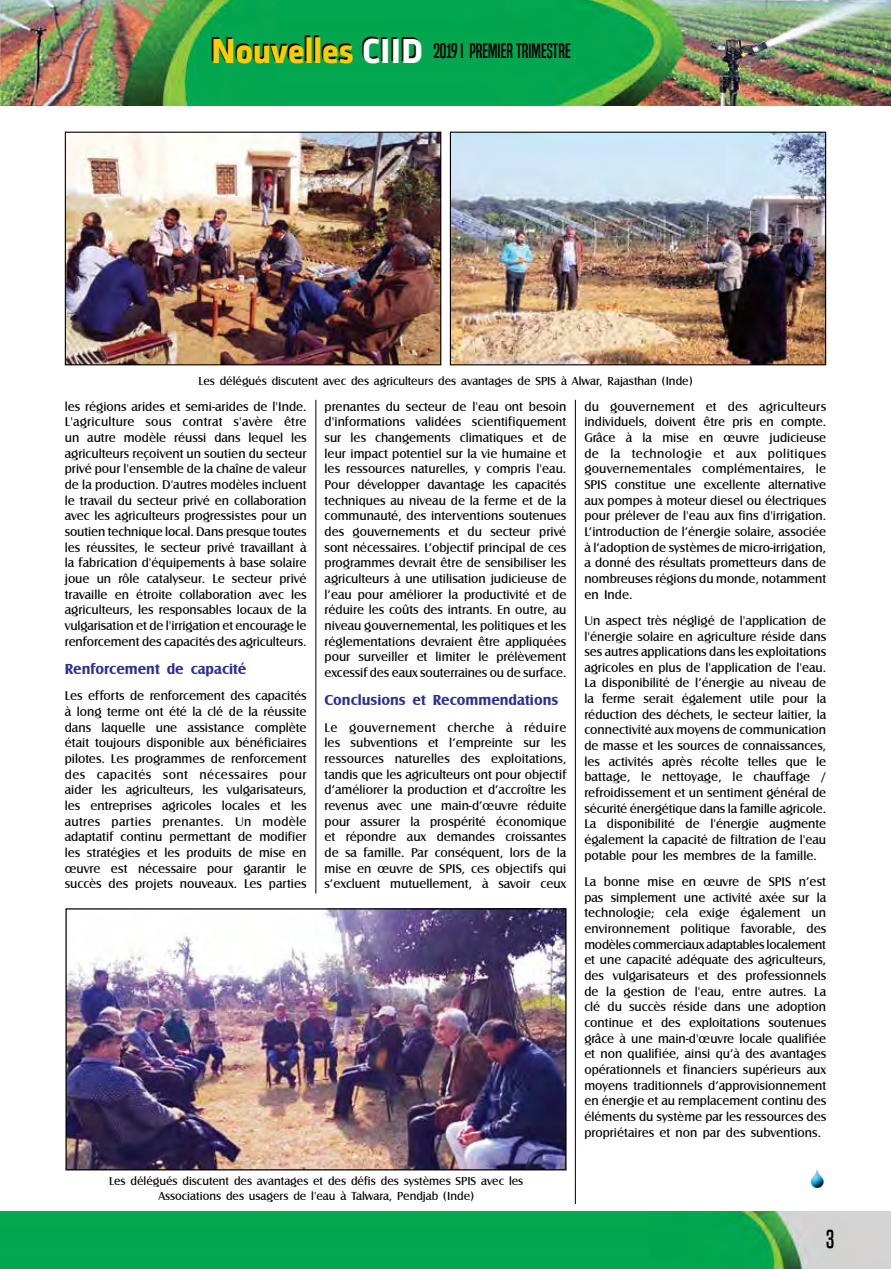
<style>
.page{position:relative;width:891px;height:1269px;background:#fff}
.page>*{position:absolute;margin:0;border:0;box-sizing:border-box;transform-origin:0 0}
.t1{font:700 36px "Alstom";color:#ffcb05}
.t2{font:24px "Built Titling Rg";color:#000}
.t3{font:19.5px "Built Titling Rg";color:#000}
.t4{font:700 15px "Castle T";color:#2e3092}
.t5{font:13.05px/15.6px "Castle T";color:#000;text-align:justify}
.t6{font:12px/14.4px "Castle T";color:#000;text-align:center}
.s1{color:#fff}
</style>
<div class="page">
<img style="left:0;top:1212px;width:891px;height:57px">
<img style="left:0;top:0;width:891px;height:105px">
<img style="left:67px;top:134px;width:372px;height:229px">
<div style="left:65px;top:132px;width:376px;height:233px;border:1px solid #000"></div>
<img style="left:452px;top:134px;width:372px;height:229px">
<div style="left:450px;top:132px;width:376px;height:233px;border:1px solid #000"></div>
<svg style="left:196px;top:358px;width:500px;height:46px"></svg>
<img style="left:67px;top:910px;width:498px;height:258px">
<div style="left:65px;top:908px;width:502px;height:262px;border:1px solid #000"></div>
<hr style="left:575px;top:400px;width:1px;height:804px;background:#000">
<hr style="left:315px;top:400px;width:1px;height:494px;background:#000">
<svg style="left:811px;top:1169px;width:13px;height:19px"></svg>
<h1 class="t1" style="left:211px;top:26px;width:213px">Nouvelles <span class="s1">CIID</span></h1>
<h3 class="t3" style="left:433px;top:40px;width:139px">2019 I PREMIER TRIMESTRE</h3>
<p class="t6" style="left:198px;top:374px;width:496px">Les délégués discutent avec des agriculteurs des avantages de SPIS à Alwar, Rajasthan (Inde)</p>
<p class="t5" style="left:65px;top:399px;width:243px">les régions arides et semi-arides de l'Inde.<br>L'agriculture sous contrat s'avère être un autre modèle réussi dans lequel les agriculteurs reçoivent un soutien du secteur privé pour l'ensemble de la chaîne de valeur de la production. D'autres modèles incluent le travail du secteur privé en collaboration avec les agriculteurs progressistes pour un soutien technique local. Dans presque toutes les réussites, le secteur privé travaillant à la fabrication d'équipements à base solaire joue un rôle catalyseur. Le secteur privé travaille en étroite collaboration avec les agriculteurs, les responsables locaux de la vulgarisation et de l'irrigation et encourage le renforcement des capacités des agriculteurs.</p>
<p class="t4" style="left:65px;top:661px;width:183px">Renforcement de capacité</p>
<p class="t5" style="left:65px;top:688px;width:243px">Les efforts de renforcement des capacités à long terme ont été la clé de la réussite dans laquelle une assistance complète était toujours disponible aux bénéficiaires pilotes. Les programmes de renforcement des capacités sont nécessaires pour aider les agriculteurs, les vulgarisateurs, les entreprises agricoles locales et les autres parties prenantes. Un modèle adaptatif continu permettant de modifier les stratégies et les produits de mise en œuvre est nécessaire pour garantir le succès des projets nouveaux. Les parties</p>
<p class="t5" style="left:325px;top:399px;width:243px">prenantes du secteur de l'eau ont besoin d'informations validées scientifiquement sur les changements climatiques et de leur impact potentiel sur la vie humaine et les ressources naturelles, y compris l'eau.<br>Pour développer davantage les capacités techniques au niveau de la ferme et de la communauté, des interventions soutenues des gouvernements et du secteur privé sont nécessaires. L’objectif principal de ces programmes devrait être de sensibiliser les agriculteurs à une utilisation judicieuse de l’eau pour améliorer la productivité et de réduire les coûts des intrants. En outre, au niveau gouvernemental, les politiques et les réglementations devraient être appliquées pour surveiller et limiter le prélèvement excessif des eaux souterraines ou de surface.</p>
<p class="t4" style="left:325px;top:692px;width:235px">Conclusions et Recommendations</p>
<p class="t5" style="left:325px;top:720px;width:243px">Le gouvernement cherche à réduire les subventions et l’empreinte sur les ressources naturelles des exploitations, tandis que les agriculteurs ont pour objectif d’améliorer la production et d’accroître les revenus avec une main-d’œuvre réduite pour assurer la prospérité économique et répondre aux demandes croissantes de sa famille. Par conséquent, lors de la mise en œuvre de SPIS, ces objectifs qui s’excluent mutuellement, à savoir ceux</p>
<p class="t6" style="left:109px;top:1174px;width:416px">Les délégués discutent des avantages et des défis des systèmes SPIS avec les<br>Associations des usagers de l'eau à Talwara, Pendjab (Inde)</p>
<p class="t5" style="left:584px;top:399px;width:243px">du gouvernement et des agriculteurs individuels, doivent être pris en compte.<br>Grâce à la mise en œuvre judicieuse de la technologie et aux politiques gouvernementales complémentaires, le SPIS constitue une excellente alternative aux pompes à moteur diesel ou électriques pour prélever de l'eau aux fins d'irrigation.<br>L’introduction de l’énergie solaire, associée à l’adoption de systèmes de micro-irrigation, a donné des résultats prometteurs dans de nombreuses régions du monde, notamment en Inde.</p>
<p class="t5" style="left:584px;top:613px;width:243px">Un aspect très négligé de l'application de l'énergie solaire en agriculture réside dans ses autres applications dans les exploitations agricoles en plus de l'application de l'eau.<br>La disponibilité de l’énergie au niveau de la ferme serait également utile pour la réduction des déchets, le secteur laitier, la connectivité aux moyens de communication de masse et les sources de connaissances, les activités après récolte telles que le battage, le nettoyage, le chauffage / refroidissement et un sentiment général de sécurité énergétique dans la famille agricole.<br>La disponibilité de l'énergie augmente également la capacité de filtration de l'eau potable pour les membres de la famille.</p>
<p class="t5" style="left:584px;top:874px;width:243px">La bonne mise en œuvre de SPIS n’est pas simplement une activité axée sur la technologie; cela exige également un environnement politique favorable, des modèles commerciaux adaptables localement et une capacité adéquate des agriculteurs, des vulgarisateurs et des professionnels de la gestion de l'eau, entre autres. La clé du succès réside dans une adoption continue et des exploitations soutenues grâce à une main-d'œuvre locale qualifiée et non qualifiée, ainsi qu’à des avantages opérationnels et financiers supérieurs aux moyens traditionnels d’approvisionnement en énergie et au remplacement continu des éléments du système par les ressources des propriétaires et non par des subventions.</p>
<h2 class="t2" style="left:826px;top:1225px;width:10px">3</h2>
</div>
